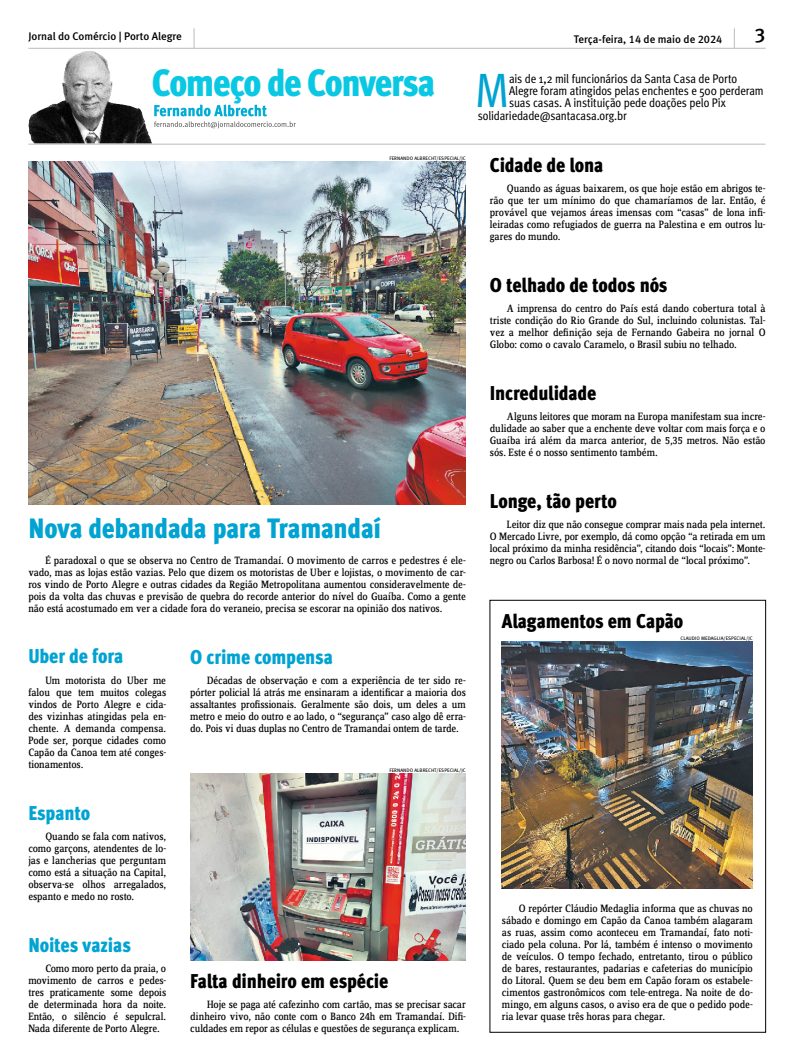
<style>
.page{position:relative;width:794px;height:1063px;background:#fff}
.page>*{position:absolute;margin:0;border:0;box-sizing:border-box;transform-origin:0 0}
.Capitular_ABRE{font:48.2px "Meta Cond";color:#00a3d2}
.t1{font:38px "Meta Cond Black LF";letter-spacing:-.035em;color:#09c8e4}
.TÍTULO_Principal{font:28px "Meta Cond Black LF";letter-spacing:-.01em;color:#00a3d2}
.TÍTULO_Secundárias{font:20px "Meta Cond Black LF";letter-spacing:-.01em;color:#000}
.TÍTULO_Secundárias-2{font:20px "Meta Cond Black LF";letter-spacing:-.01em;color:#00a3d2}
.t2{font:19.9px "Meta Medium LF";color:#000}
.Capitular_ABRE-2{font:12.5px "Meta Cond";letter-spacing:-.01em;color:#000}
.TEXTO__Começo_de_con{font:11px/12px "Zine Serif Dis";letter-spacing:-.015em;color:#000;text-align:justify}
.Cabeçalho{font:11px "Meta Medium LF";color:#000}
.Crédito{font:5px "Meta Book Caps";color:#000}
</style>
<div class="page">
<img style="left:28px;top:51px;width:124px;height:93px">
<svg style="left:154px;top:105px;width:142px;height:23px"></svg>
<hr style="left:28px;top:48px;width:737px;height:1px;background:#bbb">
<hr style="left:28px;top:144px;width:737px;height:1px;background:#bbb">
<svg style="left:734px;top:28px;width:1px;height:20px"></svg>
<svg style="left:194px;top:28px;width:1px;height:20px"></svg>
<img style="left:28px;top:161px;width:438px;height:343px">
<img style="left:190px;top:773px;width:276px;height:187px">
<img style="left:502px;top:641px;width:251px;height:247px">
<div style="left:490px;top:600px;width:276px;height:433px;border:1px solid #000"></div>
<p class="Cabeçalho" style="left:28px;top:30px;width:155px">Jornal do Comércio | Porto Alegre</p>
<p class="Cabeçalho" style="left:574px;top:32px;width:150px">Terça-feira, 14 de maio de 2024</p>
<p class="t2" style="left:754px;top:24px;width:13px">3</p>
<h2 class="t1" style="left:152px;top:60px;width:285px">Começo de Conversa</h2>
<p class="Capitular_ABRE" style="left:475px;top:63px;width:36px">M</p>
<p class="Capitular_ABRE-2" style="left:509px;top:71px;width:229px">ais de 1,2 mil funcionários da Santa Casa de Porto</p>
<p class="Capitular_ABRE-2" style="left:509px;top:84px;width:256px">Alegre foram atingidos pelas enchentes e 500 perderam</p>
<p class="Capitular_ABRE-2" style="left:509px;top:96px;width:218px">suas casas. A instituição pede doações pelo Pix</p>
<p class="Capitular_ABRE-2" style="left:478px;top:108px;width:150px">solidariedade@santacasa.org.br</p>
<p class="Crédito" style="left:389px;top:156px;width:78px">FERNANDO ALBRECHT/ESPECIAL/JC</p>
<p class="TÍTULO_Principal" style="left:28px;top:511px;width:354px">Nova debandada para Tramandaí</p>
<p class="TEXTO__Começo_de_con" style="left:28px;top:555px;width:439px;text-indent:17px">É paradoxal o que se observa no Centro de Tramandaí. O movimento de carros e pedestres é ele&shy;vado, mas as lojas estão vazias. Pelo que dizem os motoristas de Uber e lojistas, o movimento de car&shy;ros vindo de Porto Alegre e outras cidades da Região Metropolitana aumentou consideravelmente de&shy;pois da volta das chuvas e previsão de quebra do recorde anterior do nível do Guaíba. Como a gente não está acostumado em ver a cidade fora do veraneio, precisa se escorar na opinião dos nativos.</p>
<p class="TÍTULO_Secundárias-2" style="left:28px;top:644px;width:97px">Uber de fora</p>
<p class="TEXTO__Começo_de_con" style="left:28px;top:675px;width:139px;text-indent:17px">Um motorista do Uber me falou que tem muitos colegas vindos de Porto Alegre e cida&shy;des vizinhas atingidas pela en&shy;chente. A demanda compensa.<br>Pode ser, porque cidades como Capão da Canoa tem até conges&shy;tionamentos.</p>
<p class="TÍTULO_Secundárias-2" style="left:28px;top:801px;width:63px">Espanto</p>
<p class="TEXTO__Começo_de_con" style="left:28px;top:831px;width:139px;text-indent:17px">Quando se fala com nativos, como garçons, atendentes de lo&shy;jas e lancherias que perguntam como está a situação na Capital, observa-se olhos arregalados, espanto e medo no rosto.</p>
<p class="TÍTULO_Secundárias-2" style="left:190px;top:645px;width:144px">O crime compensa</p>
<p class="TEXTO__Começo_de_con" style="left:190px;top:675px;width:277px;text-indent:17px">Décadas de observação e com a experiência de ter sido re&shy;pórter policial lá atrás me ensinaram a identificar a maioria dos assaltantes profissionais. Geralmente são dois, um deles a um metro e meio do outro e ao lado, o “segurança” caso algo dê erra&shy;do. Pois vi duas duplas no Centro de Tramandai ontem de tarde.</p>
<p class="Crédito" style="left:389px;top:768px;width:78px">FERNANDO ALBRECHT/ESPECIAL/JC</p>
<p class="TÍTULO_Secundárias-2" style="left:28px;top:933px;width:104px">Noites vazias</p>
<p class="TEXTO__Começo_de_con" style="left:28px;top:963px;width:139px;text-indent:17px">Como moro perto da praia, o movimento de carros e pedes&shy;tres praticamente some depois de determinada hora da noite.<br>Então, o silêncio é sepulcral.<br>Nada diferente de Porto Alegre.</p>
<p class="TÍTULO_Secundárias" style="left:190px;top:969px;width:200px">Falta dinheiro em espécie</p>
<p class="TEXTO__Começo_de_con" style="left:190px;top:999px;width:277px;text-indent:17px">Hoje se paga até cafezinho com cartão, mas se precisar sacar dinheiro vivo, não conte com o Banco 24h em Tramandaí. Difi&shy;culdades em repor as células e questões de segurança explicam.</p>
<p class="TÍTULO_Secundárias" style="left:490px;top:153px;width:115px">Cidade de lona</p>
<p class="TEXTO__Começo_de_con" style="left:490px;top:183px;width:277px;text-indent:17px">Quando as águas baixarem, os que hoje estão em abrigos te&shy;rão que ter um mínimo do que chamaríamos de lar. Então, é provável que vejamos áreas imensas com “casas” de lona infi&shy;leiradas como refugiados de guerra na Palestina e em outros lu&shy;gares do mundo.</p>
<p class="TÍTULO_Secundárias" style="left:490px;top:273px;width:179px">O telhado de todos nós</p>
<p class="TEXTO__Começo_de_con" style="left:490px;top:303px;width:277px;text-indent:17px">A imprensa do centro do País está dando cobertura total à triste condição do Rio Grande do Sul, incluindo colunistas. Tal&shy;vez a melhor definição seja de Fernando Gabeira no jornal O Globo: como o cavalo Caramelo, o Brasil subiu no telhado.</p>
<p class="TÍTULO_Secundárias" style="left:490px;top:381px;width:108px">Incredulidade</p>
<p class="TEXTO__Começo_de_con" style="left:490px;top:411px;width:277px;text-indent:17px">Alguns leitores que moram na Europa manifestam sua incre&shy;dulidade ao saber que a enchente deve voltar com mais força e o Guaíba irá além da marca anterior, de 5,35 metros. Não estão sós. Este é o nosso sentimento também.</p>
<p class="TÍTULO_Secundárias" style="left:490px;top:489px;width:128px">Longe, tão perto</p>
<p class="TEXTO__Começo_de_con" style="left:490px;top:519px;width:277px;text-indent:17px">Leitor diz que não consegue comprar mais nada pela internet.<br>O Mercado Livre, por exemplo, dá como opção “a retirada em um local próximo da minha residência”, citando dois “locais”: Monte&shy;negro ou Carlos Barbosa! É o novo normal de “local próximo”.</p>
<p class="TÍTULO_Secundárias" style="left:502px;top:609px;width:183px">Alagamentos em Capão</p>
<p class="Crédito" style="left:680px;top:636px;width:74px">CLAUDIO MEDAGLIA/ESPECIAL/JC</p>
<p class="TEXTO__Começo_de_con" style="left:502px;top:903px;width:252px;text-indent:17px">O repórter Cláudio Medaglia informa que as chuvas no sábado e domingo em Capão da Canoa também alagaram as ruas, assim como aconteceu em Tramandaí, fato noti&shy;ciado pela coluna. Por lá, também é intenso o movimento de veículos. O tempo fechado, entretanto, tirou o público de bares, restaurantes, padarias e cafeterias do município do Litoral. Quem se deu bem em Capão foram os estabele&shy;cimentos gastronômicos com tele-entrega. Na noite de do&shy;mingo, em alguns casos, o aviso era de que o pedido pode&shy;ria levar quase três horas para chegar.</p>
</div>
